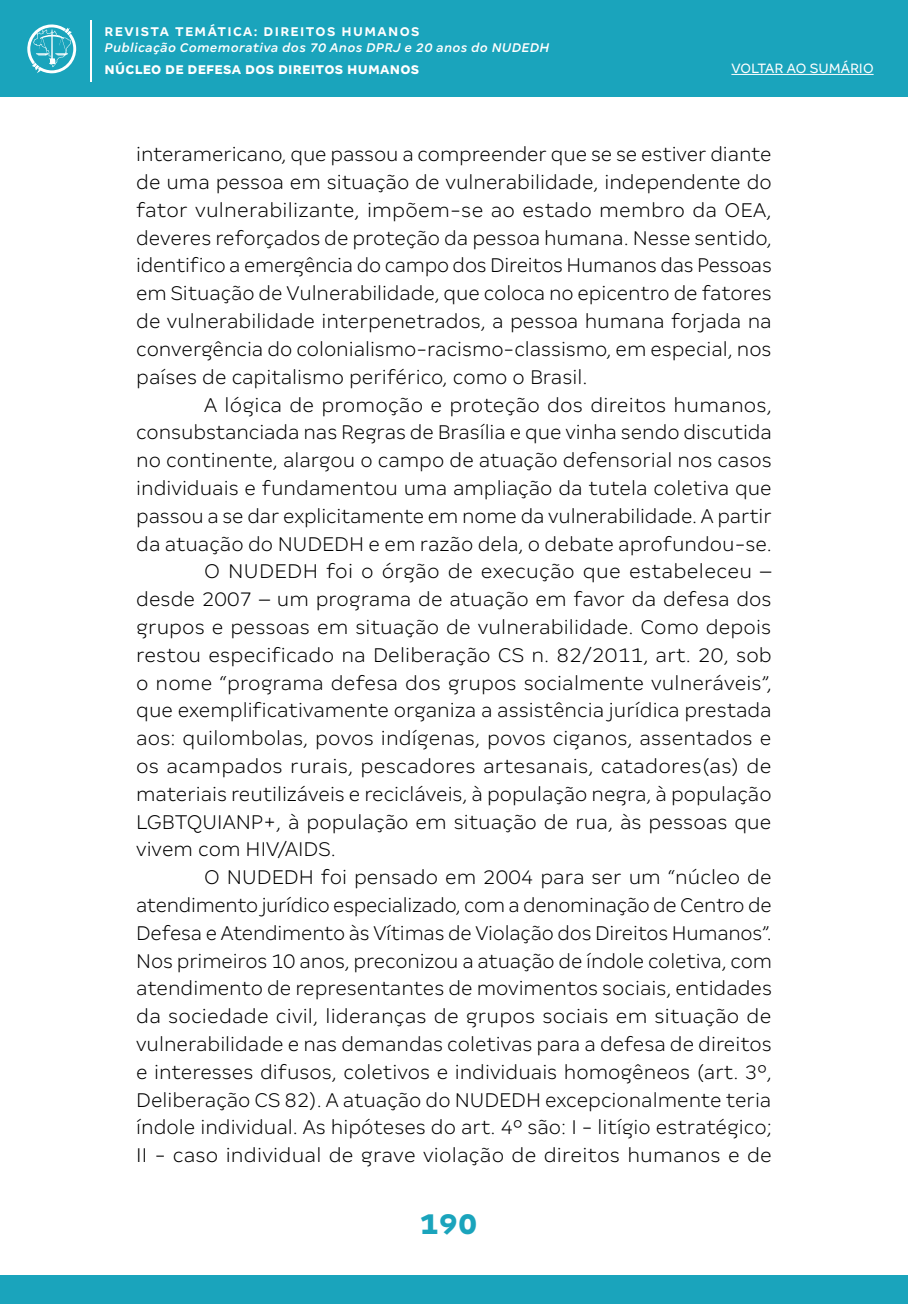
<style>
.page{position:relative;width:908px;height:1304px;background:#fff}
.page>*{position:absolute;margin:0;border:0;box-sizing:border-box;transform-origin:0 0}
.t1{font:800 32px "Margem";color:#1aa4bc}
.t2{font:300 22px/27.8px "Margem";color:#000;text-align:justify}
.t3{font:15px "Margem";color:#fff}
.t4{font:italic 500 14px "Margem";letter-spacing:.02em;color:#fff}
.t5{font:800 14px "Margem";letter-spacing:.02em;color:#fff}
.t6{font:700 14px "Margem";letter-spacing:.1em;color:#fff}
</style>
<div class="page">
<div style="left:0;top:0;width:907px;height:96px;background:#1aa4bc"></div>
<svg style="left:27px;top:24px;width:50px;height:50px"></svg>
<hr style="left:90px;top:20px;width:1px;height:62px;background:#fff">
<div style="left:0;top:1276px;width:907px;height:28px;background:#1aa4bc"></div>
<hr style="left:731px;top:74px;width:142px;height:1px;background:#fff">
<p class="t6" style="left:105px;top:23px;width:316px">REVISTA TEMÁTICA: DIREITOS HUMANOS</p>
<p class="t4" style="left:105px;top:39px;width:446px">Publicação Comemorativa dos 70 Anos DPRJ e 20 anos do NUDEDH</p>
<p class="t5" style="left:105px;top:61px;width:316px">NÚCLEO DE DEFESA DOS DIREITOS HUMANOS</p>
<p class="t3" style="left:731px;top:59px;width:144px">VOLTAR AO SUMÁRIO</p>
<p class="t2" style="left:136px;top:140px;width:636px">interamericano, que passou a compreender que se se estiver diante de uma pessoa em situação de vulnerabilidade, independente do fator vulnerabilizante, impõem-se ao estado membro da OEA, deveres reforçados de proteção da pessoa humana. Nesse sentido, identifico a emergência do campo dos Direitos Humanos das Pessoas em Situação de Vulnerabilidade, que coloca no epicentro de fatores de vulnerabilidade interpenetrados, a pessoa humana forjada na convergência do colonialismo-racismo-classismo, em especial, nos países de capitalismo periférico, como o Brasil.</p>
<p class="t2" style="left:204px;top:390px;width:569px">A lógica de promoção e proteção dos direitos humanos,</p>
<p class="t2" style="left:136px;top:418px;width:637px">consubstanciada nas Regras de Brasília e que vinha sendo discutida</p>
<p class="t2" style="left:136px;top:446px;width:636px">no continente, alargou o campo de atuação defensorial nos casos</p>
<p class="t2" style="left:136px;top:474px;width:637px">individuais e fundamentou uma ampliação da tutela coletiva que</p>
<p class="t2" style="left:136px;top:501px;width:636px">passou a se dar explicitamente em nome da vulnerabilidade. A partir</p>
<p class="t2" style="left:136px;top:529px;width:637px">da atuação do NUDEDH e em razão dela, o debate aprofundou-se.</p>
<p class="t2" style="left:204px;top:557px;width:568px">O NUDEDH foi o órgão de execução que estabeleceu –</p>
<p class="t2" style="left:136px;top:585px;width:636px">desde 2007 – um programa de atuação em favor da defesa dos</p>
<p class="t2" style="left:136px;top:613px;width:636px">grupos e pessoas em situação de vulnerabilidade. Como depois</p>
<p class="t2" style="left:136px;top:641px;width:637px">restou especificado na Deliberação CS n. 82/2011, art. 20, sob</p>
<p class="t2" style="left:136px;top:668px;width:637px">o nome “programa defesa dos grupos socialmente vulneráveis”,</p>
<p class="t2" style="left:136px;top:696px;width:636px">que exemplificativamente organiza a assistência jurídica prestada</p>
<p class="t2" style="left:136px;top:724px;width:636px">aos: quilombolas, povos indígenas, povos ciganos, assentados e</p>
<p class="t2" style="left:136px;top:752px;width:636px">os acampados rurais, pescadores artesanais, catadores(as) de</p>
<p class="t2" style="left:136px;top:780px;width:636px">materiais reutilizáveis e recicláveis, à população negra, à população</p>
<p class="t2" style="left:136px;top:807px;width:636px">LGBTQUIANP+, à população em situação de rua, às pessoas que</p>
<p class="t2" style="left:136px;top:835px;width:201px">vivem com HIV/AIDS.</p>
<p class="t2" style="left:204px;top:863px;width:568px">O NUDEDH foi pensado em 2004 para ser um “núcleo de</p>
<p class="t2" style="left:136px;top:891px;width:636px">atendimento jurídico especializado, com a denominação de Centro de</p>
<p class="t2" style="left:136px;top:919px;width:636px">Defesa e Atendimento às Vítimas de Violação dos Direitos Humanos”.</p>
<p class="t2" style="left:136px;top:946px;width:637px">Nos primeiros 10 anos, preconizou a atuação de índole coletiva, com</p>
<p class="t2" style="left:136px;top:974px;width:637px">atendimento de representantes de movimentos sociais, entidades</p>
<p class="t2" style="left:136px;top:1002px;width:636px">da sociedade civil, lideranças de grupos sociais em situação de</p>
<p class="t2" style="left:136px;top:1030px;width:637px">vulnerabilidade e nas demandas coletivas para a defesa de direitos</p>
<p class="t2" style="left:136px;top:1058px;width:637px">e interesses difusos, coletivos e individuais homogêneos (art. 3º,</p>
<p class="t2" style="left:136px;top:1085px;width:636px">Deliberação CS 82). A atuação do NUDEDH excepcionalmente teria</p>
<p class="t2" style="left:136px;top:1113px;width:636px">índole individual. As hipóteses do art. 4º são: I - litígio estratégico;</p>
<p class="t2" style="left:136px;top:1141px;width:637px">II - caso individual de grave violação de direitos humanos e de</p>
<h1 class="t1" style="left:419px;top:1204px;width:59px">190</h1>
</div>
